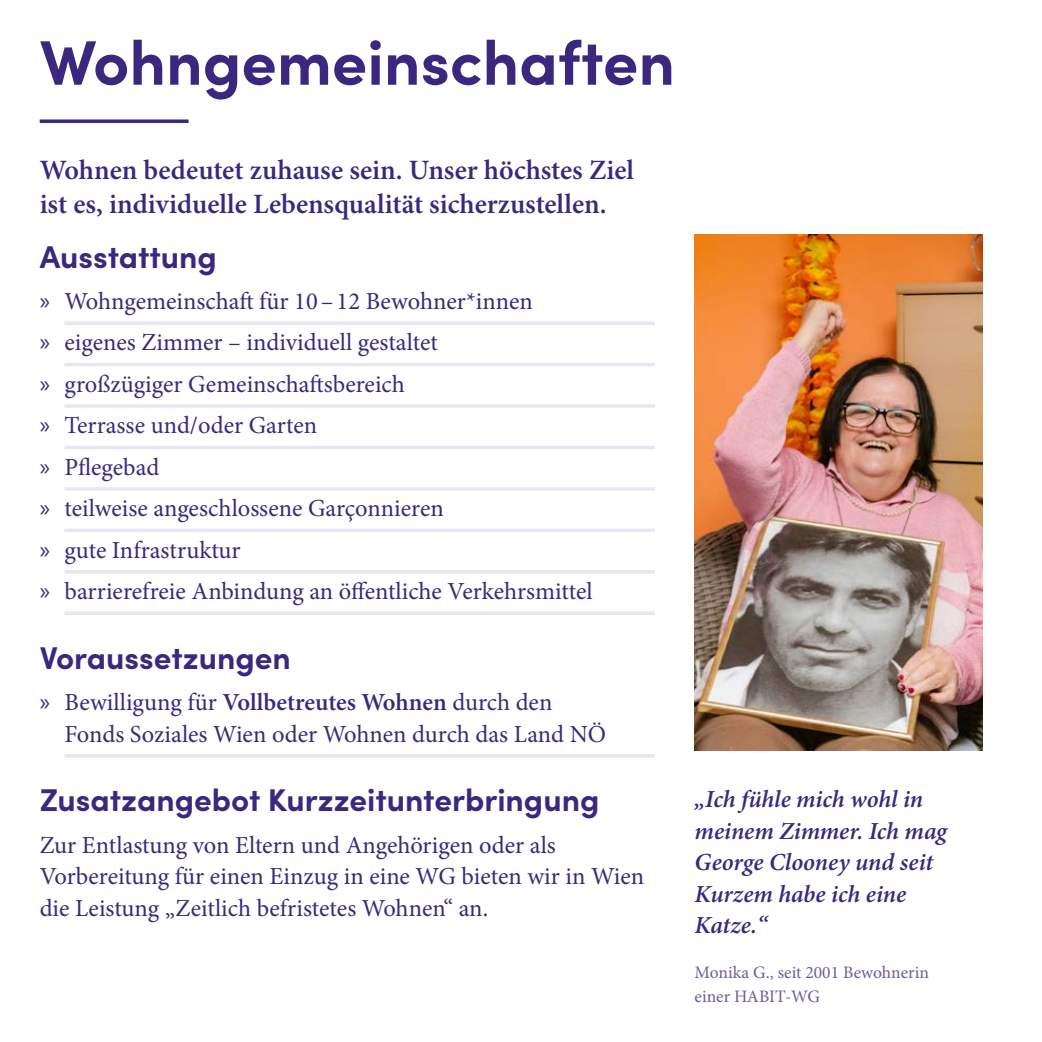
<style>
.page{position:relative;width:1042px;height:1042px;background:#fff}
.page>*{position:absolute;margin:0;border:0;box-sizing:border-box;transform-origin:0 0}
.t1{font:700 63px "Sofia Pro";color:#3b287e}
.t2{font:700 31.5px "Sofia Pro";color:#3b287e}
.t3{font:600 28px/33.6px "Minion Pro";color:#3b287e}
.t4{font:24.5px/41.5px "Minion Pro";color:#3b287e}
.t5{font:italic 600 24.5px/31.5px "Minion Pro";letter-spacing:-.005em;color:#3b287e}
.t6{font:17.5px/24.5px "Minion Pro";color:#6f5a9e}
.s1{font-family:"Myriad Pro"}
.s2{font-weight:600}
</style>
<div class="page">
<hr style="left:64px;top:321px;width:591px;height:4px;background:#e9e6f3">
<hr style="left:64px;top:363px;width:591px;height:3px;background:#e9e6f3">
<hr style="left:64px;top:404px;width:591px;height:4px;background:#e9e6f3">
<hr style="left:64px;top:446px;width:591px;height:3px;background:#e9e6f3">
<hr style="left:64px;top:487px;width:591px;height:4px;background:#e9e6f3">
<hr style="left:64px;top:529px;width:591px;height:3px;background:#e9e6f3">
<hr style="left:64px;top:570px;width:591px;height:3px;background:#e9e6f3">
<hr style="left:64px;top:611px;width:591px;height:4px;background:#e9e6f3">
<hr style="left:64px;top:754px;width:591px;height:3px;background:#e9e6f3">
<svg style="left:40px;top:119px;width:149px;height:4px"></svg>
<img style="left:694px;top:235px;width:288px;height:516px">
<h1 class="t1" style="left:40px;top:14px;width:637px">Wohngemeinschaften</h1>
<p class="t3" style="left:40px;top:154px;width:596px">Wohnen bedeutet zuhause sein. Unser höchstes Ziel ist es, individuelle Lebensqualität sicherzustellen.</p>
<p class="t2" style="left:40px;top:232px;width:179px">Ausstattung</p>
<p class="t4" style="left:40px;top:281px;width:554px"><span class="s1">»</span> Wohngemeinschaft für 10–12 Bewohner*innen<br><span class="s1">»</span> eigenes Zimmer – individuell gestaltet<br><span class="s1">»</span> großzügiger Gemeinschaftsbereich<br><span class="s1">»</span> Terrasse und/oder Garten<br><span class="s1">»</span> Pflegebad<br><span class="s1">»</span> teilweise angeschlossene Garçonnieren<br><span class="s1">»</span> gute Infrastruktur<br><span class="s1">»</span> barrierefreie Anbindung an öffentliche Verkehrsmittel</p>
<p class="t2" style="left:40px;top:633px;width:253px">Voraussetzungen</p>
<p class="t4" style="left:64px;top:687px;width:543px;line-height:31.5px;text-indent:-25px"><span class="s1">»</span> Bewilligung für <span class="s2">Vollbetreutes Wohnen</span> durch den<br>Fonds Soziales Wien oder Wohnen durch das Land NÖ</p>
<p class="t2" style="left:40px;top:776px;width:561px">Zusatzangebot Kurzzeitunterbringung</p>
<p class="t4" style="left:40px;top:829px;width:606px;line-height:31.5px">Zur Entlastung von Eltern und Angehörigen oder als<br>Vorbereitung für einen Einzug in eine WG bieten wir in Wien die Leistung „Zeitlich befristetes Wohnen“ an.</p>
<p class="t5" style="left:694px;top:785px;width:254px">„Ich fühle mich wohl in meinem Zimmer. Ich mag<br>George Clooney und seit<br>Kurzem habe ich eine<br>Katze.“</p>
<p class="t6" style="left:694px;top:960px;width:236px">Monika G., seit 2001 Bewohnerin einer HABIT-WG</p>
</div>
